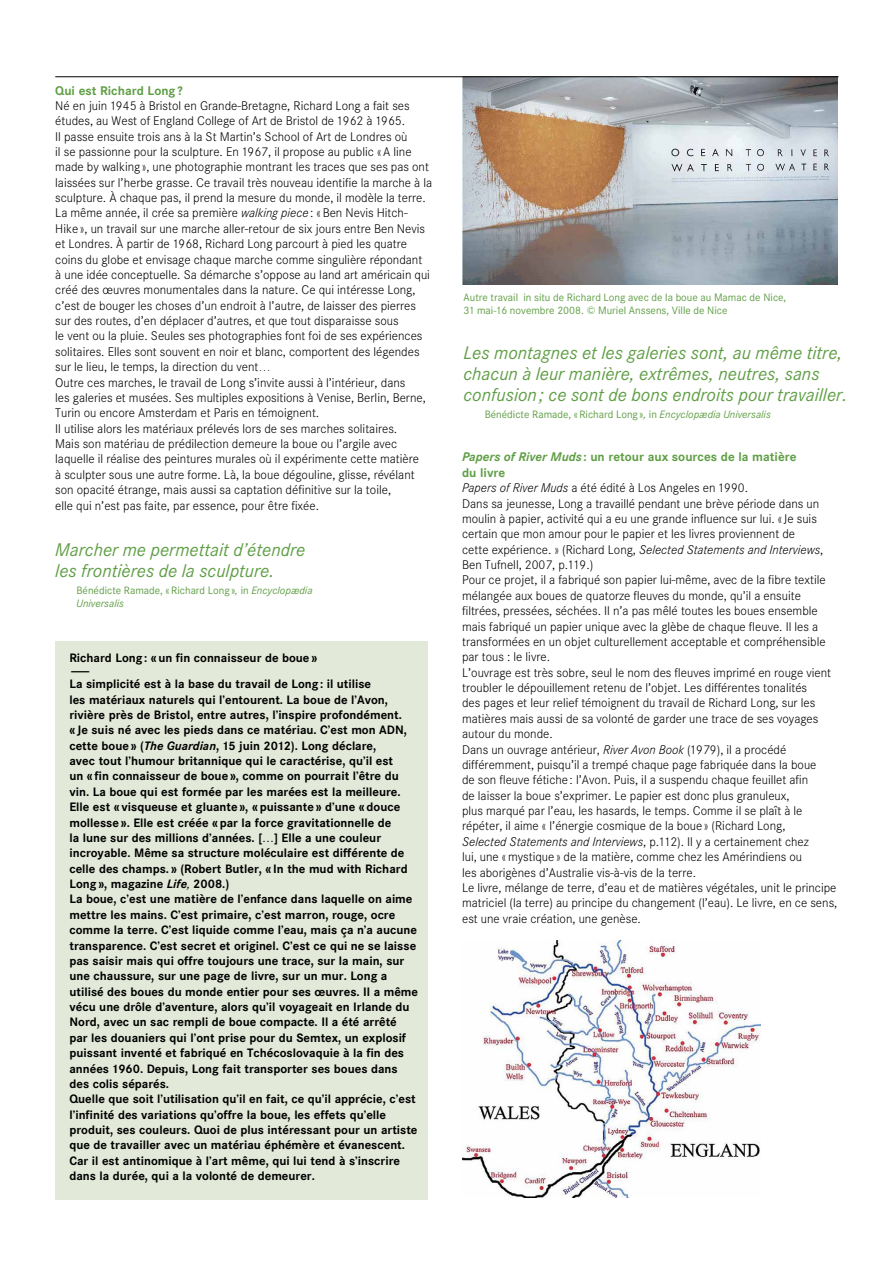
<style>
.page{position:relative;width:893px;height:1263px;background:#fff}
.page>*{position:absolute;margin:0;border:0;box-sizing:border-box;transform-origin:0 0}
.t1{font:italic 18px/21px "Corporate SBQ3";color:#5f9e45}
.t2{font:300 12.3px/15.3px "Corporate SBQ3";color:#000}
.t3{font:700 12.3px "Corporate SBQ3";color:#5f9e45}
.t4{font:700 12px/15.3px "Corporate SBQ3";color:#000}
.t5{font:10.5px/12.8px "Corporate SBQ3";color:#5f9e45}
.s1{font-style:italic}
.s2{font-weight:400;font-style:italic}
.s3{font-weight:700;font-style:italic;color:#5f9e45}
.s4{font-weight:700;color:#5f9e45}
</style>
<div class="page">
<img style="left:462px;top:78px;width:376px;height:207px">
<div style="left:55px;top:641px;width:373px;height:558px;background:#e3e9d9"></div>
<img style="left:462px;top:941px;width:298px;height:256px">
<hr style="left:55px;top:77px;width:783px;height:1px;background:#000">
<p class="t3" style="left:55px;top:83px;width:129px">Qui est Richard Long?</p>
<p class="t2" style="left:55px;top:98px;width:378px">Né en juin 1945 à Bristol en Grande-Bretagne, Richard Long a fait ses études, au West of England College of Art de Bristol de 1962 à 1965.<br>Il passe ensuite trois ans à la St Martin’s School of Art de Londres où<br>il se passionne pour la sculpture. En 1967, il propose au public «A line made by walking », une photographie montrant les traces que ses pas ont laissées sur l’herbe grasse. Ce travail très nouveau identifie la marche à la sculpture. À chaque pas, il prend la mesure du monde, il modèle la terre.<br>La même année, il crée sa première <span class="s1">walking piece</span>: «Ben Nevis Hitch-Hike», un travail sur une marche aller-retour de six jours entre Ben Nevis et Londres. À partir de 1968, Richard Long parcourt à pied les quatre coins du globe et envisage chaque marche comme singulière répondant<br>à une idée conceptuelle. Sa démarche s’oppose au land art américain qui créé des œuvres monumentales dans la nature. Ce qui intéresse Long, c’est de bouger les choses d’un endroit à l’autre, de laisser des pierres sur des routes, d’en déplacer d’autres, et que tout disparaisse sous<br>le vent ou la pluie. Seules ses photographies font foi de ses expériences solitaires. Elles sont souvent en noir et blanc, comportent des légendes sur le lieu, le temps, la direction du vent…<br>Outre ces marches, le travail de Long s’invite aussi à l’intérieur, dans<br>les galeries et musées. Ses multiples expositions à Venise, Berlin, Berne, Turin ou encore Amsterdam et Paris en témoignent.<br>Il utilise alors les matériaux prélevés lors de ses marches solitaires.<br>Mais son matériau de prédilection demeure la boue ou l’argile avec laquelle il réalise des peintures murales où il expérimente cette matière<br>à sculpter sous une autre forme. Là, la boue dégouline, glisse, révélant son opacité étrange, mais aussi sa captation définitive sur la toile,<br>elle qui n’est pas faite, par essence, pour être fixée.</p>
<h1 class="t1" style="left:55px;top:540px;width:252px">Marcher me permettait d’étendre les frontières de la sculpture.</h1>
<p class="t5" style="left:77px;top:584px;width:237px">Bénédicte Ramade, « Richard Long »<span class="s1">,</span> in <span class="s1">Encyclopædia<br>Universalis</span></p>
<p class="t4" style="left:69px;top:651px;width:249px;line-height:13.5px">Richard Long: «un fin connaisseur de boue» —</p>
<p class="t4" style="left:69px;top:676px;width:350px">La simplicité est à la base du travail de Long: il utilise<br>les matériaux naturels qui l’entourent. La boue de l’Avon, rivière près de Bristol, entre autres, l’inspire profondément. «Je suis né avec les pieds dans ce matériau. C’est mon ADN, cette boue» (<span class="s1">The Guardian</span>, 15 juin 2012). Long déclare,<br>avec tout l’humour britannique qui le caractérise, qu’il est<br>un «fin connaisseur de boue», comme on pourrait l’être du vin. La boue qui est formée par les marées est la meilleure.<br>Elle est «visqueuse et gluante», «puissante» d’une «douce mollesse». Elle est créée «par la force gravitationnelle de<br>la lune sur des millions d’années. […] Elle a une couleur incroyable. Même sa structure moléculaire est différente de celle des champs.» (Robert Butler, « I n the mud with Richard Long», magazine <span class="s1">Life</span><span class="s2">,</span> 2008.)<br>La boue, c’est une matière de l’enfance dans laquelle on aime mettre les mains. C’est primaire, c’est marron, rouge, ocre comme la terre. C’est liquide comme l’eau, mais ça n’a aucune transparence. C’est secret et originel. C’est ce qui ne se laisse pas saisir mais qui offre toujours une trace, sur la main, sur une chaussure, sur une page de livre, sur un mur. Long a utilisé des boues du monde entier pour ses œuvres. I l a même vécu une drôle d’aventure, alors qu’il voyageait en I rlande du Nord, avec un sac rempli de boue compacte. I l a été arrêté par les douaniers qui l’ont prise pour du Semtex, un explosif puissant inventé et fabriqué en Tchécoslovaquie à la fin des années 1960. Depuis, Long fait transporter ses boues dans des colis séparés.<br>Quelle que soit l’utilisation qu’il en fait, ce qu’il apprécie, c’est l’infinité des variations qu’offre la boue, les effets qu’elle produit, ses couleurs. Quoi de plus intéressant pour un artiste que de travailler avec un matériau éphémère et évanescent.<br>Car il est antinomique à l’art même, qui lui tend à s’inscrire dans la durée, qui a la volonté de demeurer.</p>
<p class="t5" style="left:463px;top:291px;width:324px">Autre travail in situ de Richard Long avec de la boue au Mamac de Nice,<br>31 mai-16 novembre 2008. © Muriel Anssens, Ville de Nice</p>
<h1 class="t1" style="left:463px;top:342px;width:385px">Les montagnes et les galeries sont, au même titre, chacun à leur manière, extrêmes, neutres, sans confusion; ce sont de bons endroits pour travailler.</h1>
<p class="t5" style="left:485px;top:408px;width:288px">Bénédicte Ramade, « Richard Long »<span class="s1">,</span> in <span class="s1">Encyclopædia Universalis</span></p>
<p class="t2" style="left:462px;top:450px;width:377px"><span class="s3">Papers of River Muds</span> <span class="s4">: un retour aux sources de la matière<br>du livre<br></span><span class="s1">Papers of River Muds</span> a été édité à Los Angeles en 1990.<br>Dans sa jeunesse, Long a travaillé pendant une brève période dans un moulin à papier, activité qui a eu une grande influence sur lui. «Je suis certain que mon amour pour le papier et les livres proviennent de<br>cette expérience. » (Richard Long, <span class="s1">Selected Statements and Interviews</span>, Ben Tufnell, 2007, p.119.)<br>Pour ce projet, il a fabriqué son papier lui-même, avec de la fibre textile mélangée aux boues de quatorze fleuves du monde, qu’il a ensuite filtrées, pressées, séchées. Il n’a pas mêlé toutes les boues ensemble mais fabriqué un papier unique avec la glèbe de chaque fleuve. Il les a transformées en un objet culturellement acceptable et compréhensible par tous : le livre.<br>L’ouvrage est très sobre, seul le nom des fleuves imprimé en rouge vient troubler le dépouillement retenu de l’objet. Les différentes tonalités<br>des pages et leur relief témoignent du travail de Richard Long, sur les matières mais aussi de sa volonté de garder une trace de ses voyages autour du monde.<br>Dans un ouvrage antérieur, <span class="s1">River Avon Book</span> (1979), il a procédé différemment, puisqu’il a trempé chaque page fabriquée dans la boue<br>de son fleuve fétiche: l’Avon. Puis, il a suspendu chaque feuillet afin<br>de laisser la boue s’exprimer. Le papier est donc plus granuleux,<br>plus marqué par l’eau, les hasards, le temps. Comme il se plaît à le répéter, il aime « l’énergie cosmique de la boue» (Richard Long,<br><span class="s1">Selected Statements and Interviews</span>, p.112). Il y a certainement chez<br>lui, une «mystique» de la matière, comme chez les Amérindiens ou<br>les aborigènes d’Australie vis-à-vis de la terre.<br>Le livre, mélange de terre, d’eau et de matières végétales, unit le principe matriciel (la terre) au principe du changement (l’eau). Le livre, en ce sens, est une vraie création, une genèse.</p>
</div>
